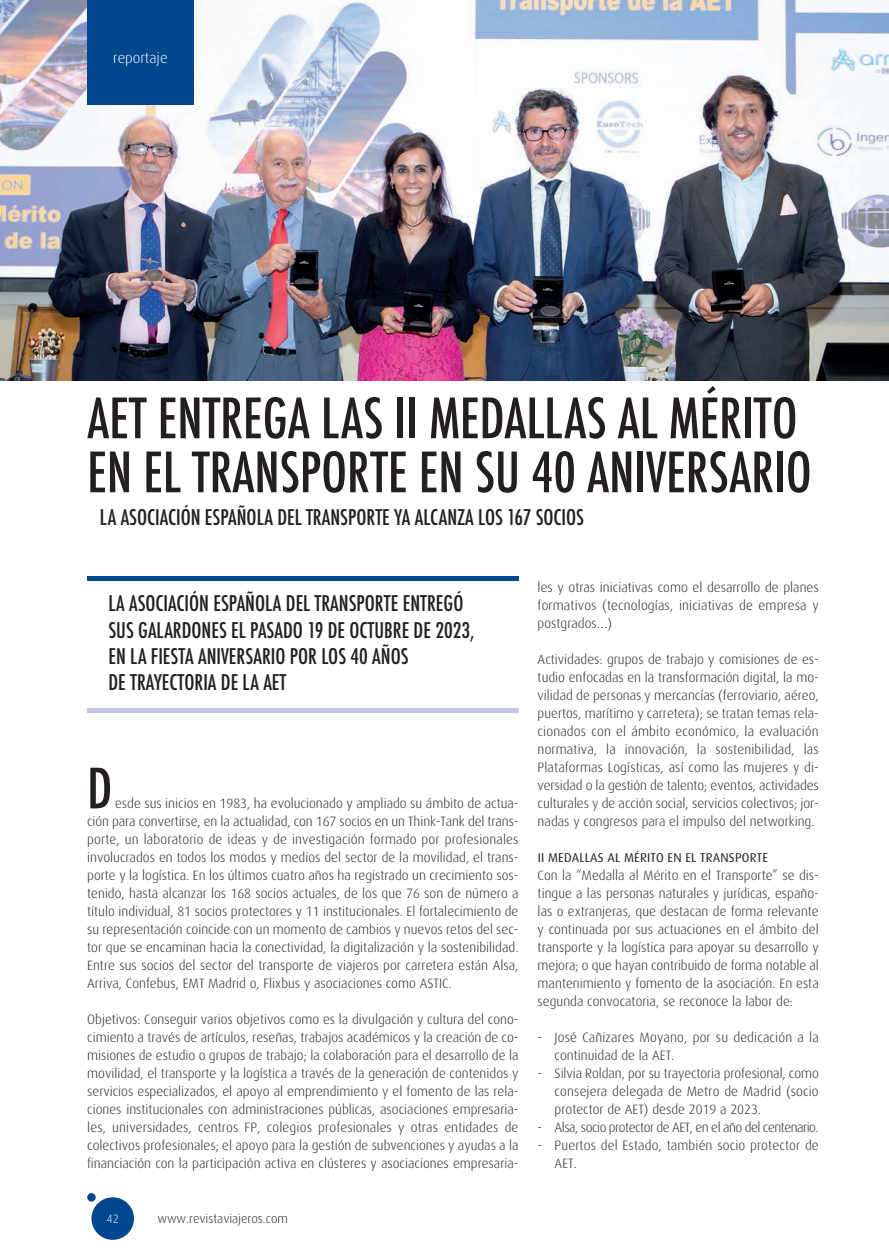
<style>
.page{position:relative;width:889px;height:1259px;background:#fff}
.page>*{position:absolute;margin:0;border:0;box-sizing:border-box;transform-origin:0 0}
.t1{font:500 condensed 54px/54px "Futura";color:#231f20}
.t2{font:500 condensed 21px/26.2px "Futura";color:#231f20}
.t3{font:300 15px "Dax";color:#fff}
.t4{font:300 13.5px/18px "Dax";color:#231f20;text-align:justify}
.t5{font:300 13.5px "Dax";letter-spacing:-.035em;color:#231f20}
.t6{font:12.75px "Dax";letter-spacing:.015em;color:#231f20}
.t7{font:300 12.75px "Dax";color:#231f20}
.t8{font:300 12px "Dax";color:#fff}
</style>
<div class="page">
<img style="left:0;top:0;width:889px;height:381px">
<div style="left:87px;top:0;width:106px;height:104px;background:#01478d"></div>
<div style="left:91px;top:1197px;width:43px;height:42px;background:#01478d;border-radius:50%"></div>
<div style="left:87px;top:1193px;width:9px;height:8px;background:#01478d;border-radius:50%"></div>
<hr style="left:87px;top:576px;width:431px;height:4px;background:#01478d">
<hr style="left:87px;top:708px;width:431px;height:4px;background:#c0c7e0">
<p class="t3" style="left:113px;top:51px;width:56px">reportaje</p>
<h1 class="t1" style="left:87px;top:390px;width:726px">AET ENTREGA LAS II MEDALLAS AL MÉRITO<br>EN EL TRANSPORTE EN SU 40 ANIVERSARIO</h1>
<h2 class="t2" style="left:100px;top:504px;width:485px">LA ASOCIACIÓN ESPAÑOLA DEL TRANSPORTE YA ALCANZA LOS 167 SOCIOS</h2>
<h2 class="t2" style="left:108px;top:590px;width:367px">LA ASOCIACIÓN ESPAÑOLA DEL TRANSPORTE ENTREGÓ SUS GALARDONES EL PASADO 19 DE OCTUBRE DE 2023, EN LA FIESTA ANIVERSARIO POR LOS 40 AÑOS<br>DE TRAYECTORIA DE LA AET</h2>
<p class="t4" style="left:537px;top:579px;width:283px">les y otras iniciativas como el desarrollo de planes formativos (tecnologías, iniciativas de empresa y postgrados…)</p>
<p class="t4" style="left:537px;top:651px;width:283px">Actividades: grupos de trabajo y comisiones de es&shy;tudio enfocadas en la transformación digital, la mo&shy;vilidad de personas y mercancías (ferroviario, aéreo, puertos, marítimo y carretera); se tratan temas rela&shy;cionados con el ámbito económico, la evaluación normativa, la innovación, la sostenibilidad, las Plataformas Logísticas, así como las mujeres y di&shy;versidad o la gestión de talento; eventos, actividades culturales y de acción social, servicios colectivos; jor&shy;nadas y congresos para el impulso del networking.</p>
<p class="t6" style="left:538px;top:853px;width:232px">II MEDALLAS AL MÉRITO EN EL TRANSPORTE</p>
<p class="t4" style="left:537px;top:867px;width:283px">Con la “Medalla al Mérito en el Transporte” se dis&shy;tingue a las personas naturales y jurídicas, españo&shy;las o extranjeras, que destacan de forma relevante y continuada por sus actuaciones en el ámbito del transporte y la logística para apoyar su desarrollo y mejora; o que hayan contribuido de forma notable al mantenimiento y fomento de la asociación. En esta segunda convocatoria, se reconoce la labor de:</p>
<p class="t4" style="left:554px;top:1029px;width:266px;text-indent:-17px">- José Cañizares Moyano, por su dedicación a la continuidad de la AET.</p>
<p class="t4" style="left:554px;top:1065px;width:266px;text-indent:-17px">- Silvia Roldan, por su trayectoria profesional, como consejera delegada de Metro de Madrid (socio protector de AET) desde 2019 a 2023.</p>
<p class="t5" style="left:537px;top:1122px;width:283px">- Alsa, socio protector de AET, en el año del centenario.</p>
<p class="t4" style="left:554px;top:1137px;width:266px;text-indent:-17px">- Puertos del Estado, también socio protector de<br>AET.</p>
<h1 class="t1" style="left:87px;top:761px;width:27px">D</h1>
<p class="t4" style="left:87px;top:795px;width:433px;text-indent:28px">esde sus inicios en 1983, ha evolucionado y ampliado su ámbito de actua&shy;ción para convertirse, en la actualidad, con 167 socios en un Think-Tank del trans&shy;porte, un laboratorio de ideas y de investigación formado por profesionales involucrados en todos los modos y medios del sector de la movilidad, el trans&shy;porte y la logística. En los últimos cuatro años ha registrado un crecimiento sos&shy;tenido, hasta alcanzar los 168 socios actuales, de los que 76 son de número a título individual, 81 socios protectores y 11 institucionales. El fortalecimiento de su representación coincide con un momento de cambios y nuevos retos del sec&shy;tor que se encaminan hacia la conectividad, la digitalización y la sostenibilidad.<br>Entre sus socios del sector del transporte de viajeros por carretera están Alsa, Arriva, Confebus, EMT Madrid o, Flixbus y asociaciones como ASTIC.</p>
<p class="t4" style="left:87px;top:1011px;width:433px">Objetivos: Conseguir varios objetivos como es la divulgación y cultura del cono&shy;cimiento a través de artículos, reseñas, trabajos académicos y la creación de co&shy;misiones de estudio o grupos de trabajo; la colaboración para el desarrollo de la movilidad, el transporte y la logística a través de la generación de contenidos y servicios especializados, el apoyo al emprendimiento y el fomento de las rela&shy;ciones institucionales con administraciones públicas, asociaciones empresaria&shy;les, universidades, centros FP, colegios profesionales y otras entidades de colectivos profesionales; el apoyo para la gestión de subvenciones y ayudas a la financiación con la participación activa en clústeres y asociaciones empresaria-</p>
<p class="t8" style="left:107px;top:1213px;width:14px">42</p>
<p class="t7" style="left:157px;top:1212px;width:132px">www.revistaviajeros.com</p>
</div>
